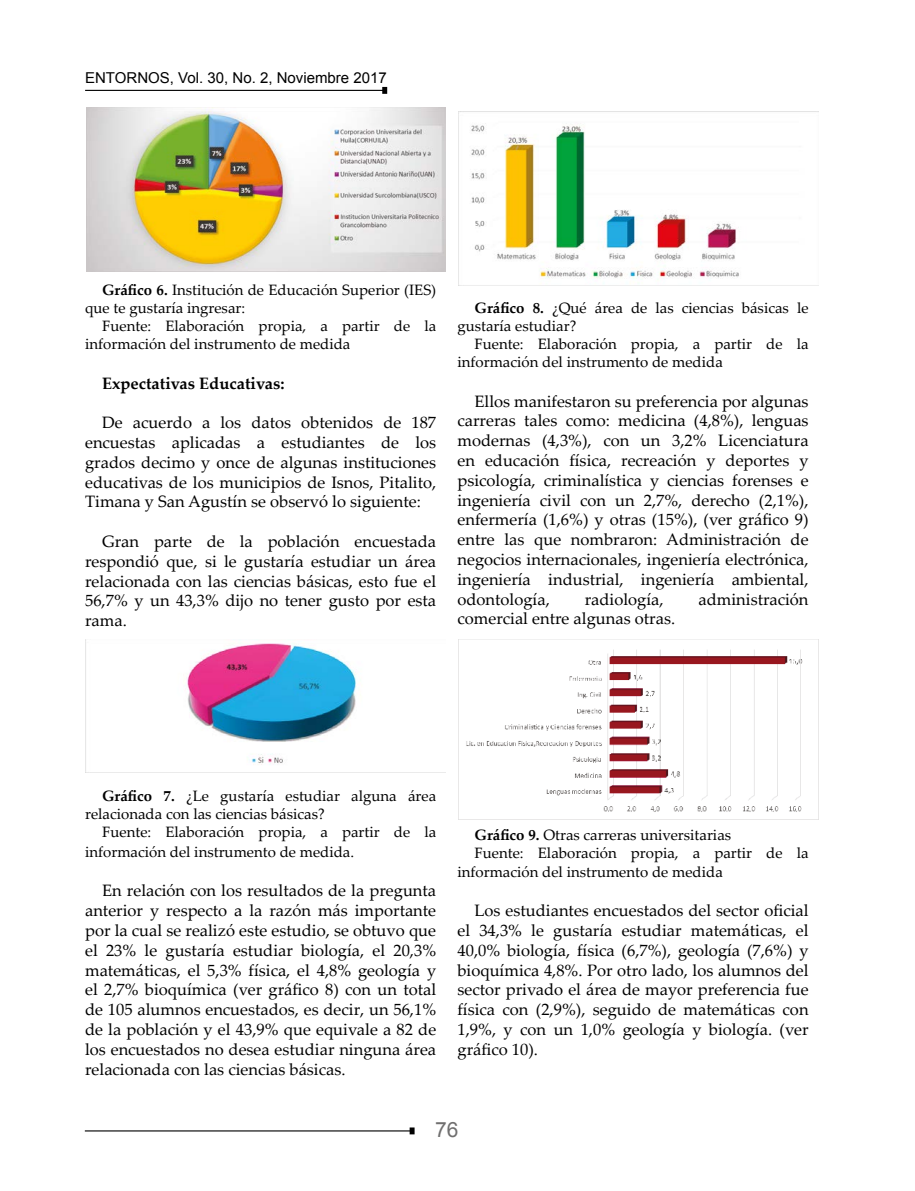
<style>
.page{position:relative;width:915px;height:1191px;background:#fff}
.page>*{position:absolute;margin:0;border:0;box-sizing:border-box;transform-origin:0 0}
.t1{font:21px "Arial";color:#706f6f}
.t2{font:16.5px/19.8px "Palatino Linotype";color:#000;text-align:justify}
.t3{font:700 16.5px "Palatino Linotype";color:#000}
.t4{font:15px/18px "Palatino Linotype";color:#000}
.t5{font:15px "Arial";color:#000}
.s1{font-weight:700}
</style>
<div class="page">
<hr style="left:85px;top:90px;width:299px;height:1px;background:#000">
<svg style="left:382px;top:87px;width:5px;height:7px"></svg>
<hr style="left:85px;top:1130px;width:327px;height:1px;background:#000">
<svg style="left:409px;top:1127px;width:5px;height:7px"></svg>
<img style="left:86px;top:107px;width:359px;height:165px">
<img style="left:185px;top:643px;width:171px;height:122px">
<img style="left:458px;top:112px;width:281px;height:173px">
<img style="left:458px;top:639px;width:359px;height:180px">
<p class="t5" style="left:85px;top:68px;width:303px">ENTORNOS, Vol. 30, No. 2, Noviembre 2017</p>
<p class="t4" style="left:85px;top:280px;width:352px;text-indent:17px"><span class="s1">Gráfico 6.</span> Institución de Educación Superior (IES) que te gustaría ingresar:</p>
<p class="t4" style="left:85px;top:316px;width:352px;text-indent:17px">Fuente: Elaboración propia, a partir de la información del instrumento de medida</p>
<p class="t3" style="left:102px;top:371px;width:184px">Expectativas Educativas:</p>
<p class="t2" style="left:85px;top:412px;width:352px;text-indent:17px">De acuerdo a los datos obtenidos de 187 encuestas aplicadas a estudiantes de los grados decimo y once de algunas instituciones educativas de los municipios de Isnos, Pitalito, Timana y San Agustín se observó lo siguiente:</p>
<p class="t2" style="left:85px;top:531px;width:352px;text-indent:17px">Gran parte de la población encuestada respondió que, si le gustaría estudiar un área relacionada con las ciencias básicas, esto fue el 56,7% y un 43,3% dijo no tener gusto por esta rama.</p>
<p class="t4" style="left:457px;top:298px;width:352px;text-indent:17px"><span class="s1">Gráfico 8.</span> ¿Qué área de las ciencias básicas le gustaría estudiar?</p>
<p class="t4" style="left:457px;top:334px;width:352px;text-indent:17px">Fuente: Elaboración propia, a partir de la información del instrumento de medida</p>
<p class="t2" style="left:457px;top:390px;width:352px;text-indent:17px">Ellos manifestaron su preferencia por algunas carreras tales como: medicina (4,8%), lenguas modernas (4,3%), con un 3,2% Licenciatura en educación física, recreación y deportes y psicología, criminalística y ciencias forenses e ingeniería civil con un 2,7%, derecho (2,1%), enfermería (1,6%) y otras (15%), (ver gráfico 9) entre las que nombraron: Administración de negocios internacionales, ingeniería electrónica, ingeniería industrial, ingeniería ambiental, odontología,</p>
<p class="t2" style="left:584px;top:588px;width:80px">radiología,</p>
<p class="t2" style="left:698px;top:588px;width:111px">administración</p>
<p class="t2" style="left:457px;top:608px;width:219px">comercial entre algunas otras.</p>
<p class="t4" style="left:85px;top:786px;width:352px;text-indent:17px"><span class="s1">Gráfico 7.</span> ¿Le gustaría estudiar alguna área relacionada con las ciencias básicas?</p>
<p class="t4" style="left:85px;top:821px;width:352px;line-height:19.8px;text-indent:17px">Fuente: Elaboración propia, a partir de la información del instrumento de medida.</p>
<p class="t2" style="left:85px;top:880px;width:352px;text-indent:17px">En relación con los resultados de la pregunta anterior y respecto a la razón más importante por la cual se realizó este estudio, se obtuvo que el 23% le gustaría estudiar biología, el 20,3% matemáticas, el 5,3% física, el 4,8% geología y el 2,7% bioquímica (ver gráfico 8) con un total de 105 alumnos encuestados, es decir, un 56,1% de la población y el 43,9% que equivale a 82 de los encuestados no desea estudiar ninguna área relacionada con las ciencias básicas.</p>
<p class="t4" style="left:474px;top:825px;width:258px"><span class="s1">Gráfico 9.</span> Otras carreras universitarias</p>
<p class="t4" style="left:474px;top:843px;width:335px">Fuente: Elaboración propia, a partir de la</p>
<p class="t4" style="left:457px;top:861px;width:267px">información del instrumento de medida</p>
<p class="t2" style="left:457px;top:900px;width:352px;text-indent:17px">Los estudiantes encuestados del sector oficial el 34,3% le gustaría estudiar matemáticas, el 40,0% biología, física (6,7%), geología (7,6%) y bioquímica 4,8%. Por otro lado, los alumnos del sector privado el área de mayor preferencia fue física con (2,9%), seguido de matemáticas con 1,9%, y con un 1,0% geología y biología. (ver gráfico 10).</p>
<p class="t1" style="left:435px;top:1115px;width:25px">76</p>
</div>
